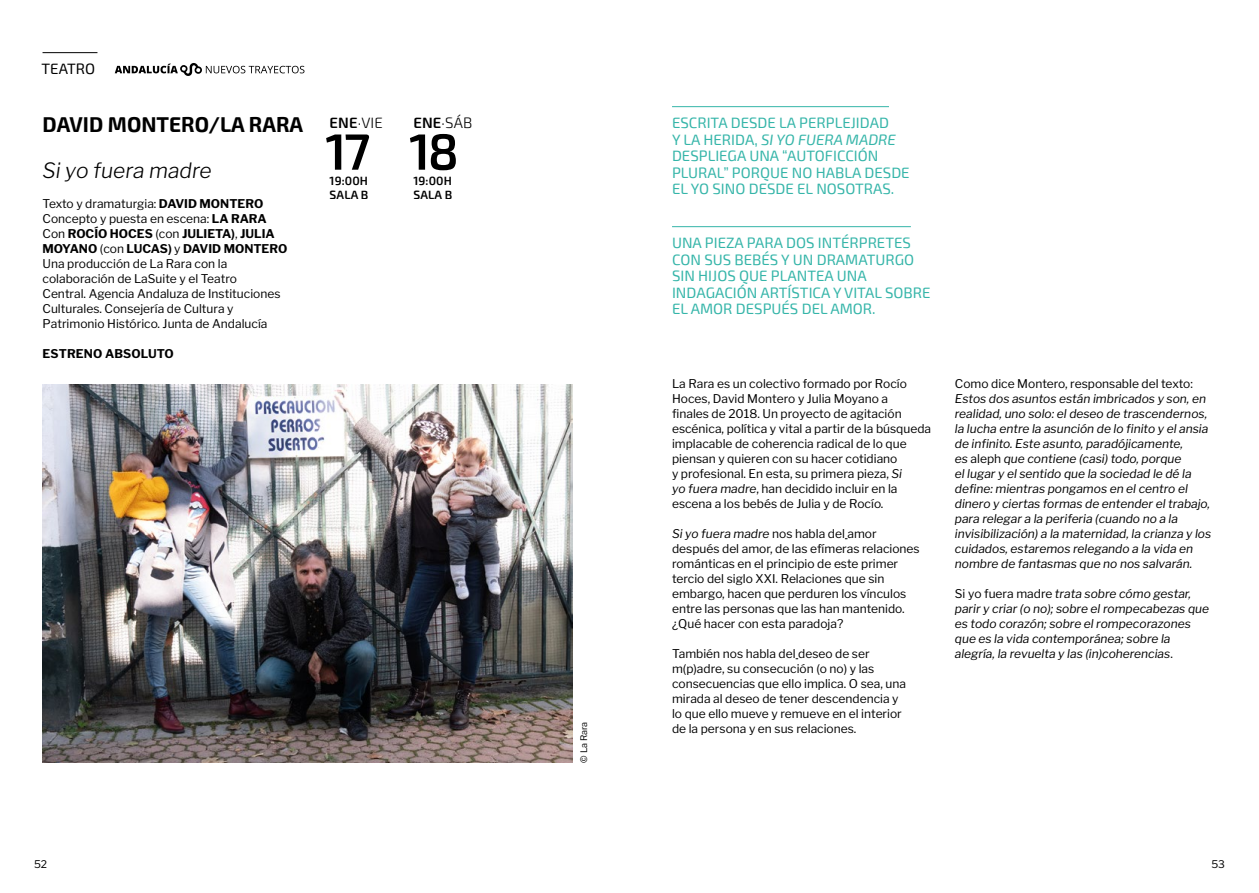
<style>
.page{position:relative;width:1259px;height:893px;background:#fff}
.page>*{position:absolute;margin:0;border:0;box-sizing:border-box;transform-origin:0 0}
.t1{font:600 51px "Exo 2";color:#000}
.t2{font:700 21px "Exo 2";color:#000}
.t3{font:italic 300 21px "Libre Franklin";color:#000}
.t4{font:15px/16.5px "Exo 2";color:#35b5a9}
.t5{font:300 15px "Exo 2";letter-spacing:.01em;color:#000}
.t6{font:15px "Exo 2";color:#000}
.t7{font:12px/15px "Libre Franklin";color:#000}
.t8{font:italic 12px/15px "Libre Franklin";color:#000}
.t9{font:600 12px/13.5px "Exo 2";letter-spacing:.01em;color:#000}
.t10{font:700 12px "Libre Franklin";letter-spacing:.01em;color:#000}
.t11{font:10.5px "Libre Franklin";color:#000}
.t12{font:9px "Libre Franklin";color:#000}
.s1{font-weight:700}
.s2{font-weight:600}
.s3{font-style:italic}
.s4{font-style:normal}
</style>
<div class="page">
<img style="left:43px;top:384px;width:529px;height:379px">
<hr style="left:43px;top:52px;width:54px;height:1px;background:#000">
<svg style="left:115px;top:63px;width:189px;height:13px"></svg>
<hr style="left:672px;top:106px;width:217px;height:1px;background:#35b5a9">
<hr style="left:672px;top:226px;width:239px;height:1px;background:#35b5a9">
<p class="t6" style="left:42px;top:60px;width:55px">TEATRO</p>
<h2 class="t2" style="left:43px;top:113px;width:262px">DAVID MONTERO/LA RARA</h2>
<h2 class="t3" style="left:43px;top:158px;width:171px">Si yo fuera madre</h2>
<p class="t7" style="left:43px;top:196px;width:246px">Texto y dramaturgia: <span class="s1">DAVID MONTERO </span>Concepto y puesta en escena: <span class="s1">LA RARA </span>Con <span class="s1">ROCÍO HOCES</span> (con <span class="s1">JULIETA)</span>, <span class="s1">JULIA MOYANO</span> (con <span class="s1">LUCAS)</span> y <span class="s1">DAVID MONTERO </span>Una producción de La Rara con la colaboración de LaSuite y el Teatro<br>Central. Agencia Andaluza de Instituciones Culturales. Consejería de Cultura y Patrimonio Histórico. Junta de Andalucía</p>
<p class="t10" style="left:43px;top:346px;width:133px">ESTRENO ABSOLUTO</p>
<p class="t5" style="left:330px;top:114px;width:55px"><span class="s2">ENE</span>·VIE</p>
<h1 class="t1" style="left:325px;top:122px;width:47px">17</h1>
<p class="t9" style="left:330px;top:175px;width:40px">19:00H<br>SALA B</p>
<p class="t5" style="left:413px;top:114px;width:60px"><span class="s2">ENE</span>·SÁB</p>
<h1 class="t1" style="left:409px;top:122px;width:51px">18</h1>
<p class="t9" style="left:413px;top:175px;width:40px">19:00H<br>SALA B</p>
<p class="t12" style="left:578px;top:763px;width:43px;rotate:-90deg">© La Rara</p>
<p class="t4" style="left:672px;top:115px;width:239px">ESCRITA DESDE LA PERPLEJIDAD<br>Y LA HERIDA, <span class="s3">SI YO FUERA MADRE<br></span>DESPLIEGA UNA “AUTOFICCIÓN<br>PLURAL” PORQUE NO HABLA DESDE<br>EL YO SINO DESDE EL NOSOTRAS.</p>
<p class="t4" style="left:672px;top:235px;width:260px">UNA PIEZA PARA DOS INTÉRPRETES<br>CON SUS BEBÉS Y UN DRAMATURGO<br>SIN HIJOS QUE PLANTEA UNA<br>INDAGACIÓN ARTÍSTICA Y VITAL SOBRE<br>EL AMOR DESPUÉS DEL AMOR.</p>
<p class="t7" style="left:672px;top:376px;width:261px">La Rara es un colectivo formado por Rocío Hoces, David Montero y Julia Moyano a<br>finales de 2018. Un proyecto de agitación escénica, política y vital a partir de la búsqueda implacable de coherencia radical de lo que piensan y quieren con su hacer cotidiano<br>y profesional. En esta, su primera pieza, <span class="s3">Si<br>yo fuera madre</span>, han decidido incluir en la escena a los bebés de Julia y de Rocío.</p>
<p class="t7" style="left:672px;top:526px;width:249px"><span class="s3">Si yo fuera madre</span> nos habla del amor después del amor, de las efímeras relaciones románticas en el principio de este primer tercio del siglo XXI. Relaciones que sin embargo, hacen que perduren los vínculos entre las personas que las han mantenido. ¿Qué hacer con esta paradoja?</p>
<p class="t7" style="left:672px;top:646px;width:235px">También nos habla del deseo de ser m(p)adre, su consecución (o no) y las consecuencias que ello implica. O sea, una mirada al deseo de tener descendencia y lo que ello mueve y remueve en el interior de la persona y en sus relaciones.</p>
<p class="t7" style="left:955px;top:376px;width:240px">Como dice Montero, responsable del texto:</p>
<p class="t8" style="left:955px;top:391px;width:258px">Estos dos asuntos están imbricados y son, en realidad, uno solo: el deseo de trascendernos, la lucha entre la asunción de lo finito y el ansia de infinito. Este asunto, paradójicamente,<br>es <span class="s4">aleph</span> que contiene (casi) todo, porque<br>el lugar y el sentido que la sociedad le dé la define: mientras pongamos en el centro el dinero y ciertas formas de entender el trabajo, para relegar a la periferia (cuando no a la invisibilización) a la maternidad, la crianza y los cuidados, estaremos relegando a la vida en nombre de fantasmas que no nos salvarán.</p>
<p class="t8" style="left:955px;top:586px;width:256px"><span class="s4">Si yo fuera madre</span> trata sobre cómo gestar, parir y criar (o no); sobre el rompecabezas que es todo corazón; sobre el rompecorazones que es la vida contemporánea; sobre la alegría, la revuelta y las (in)coherencias<span class="s4">.</span></p>
<p class="t11" style="left:34px;top:858px;width:15px">52</p>
<p class="t11" style="left:1211px;top:858px;width:15px">53</p>
</div>
